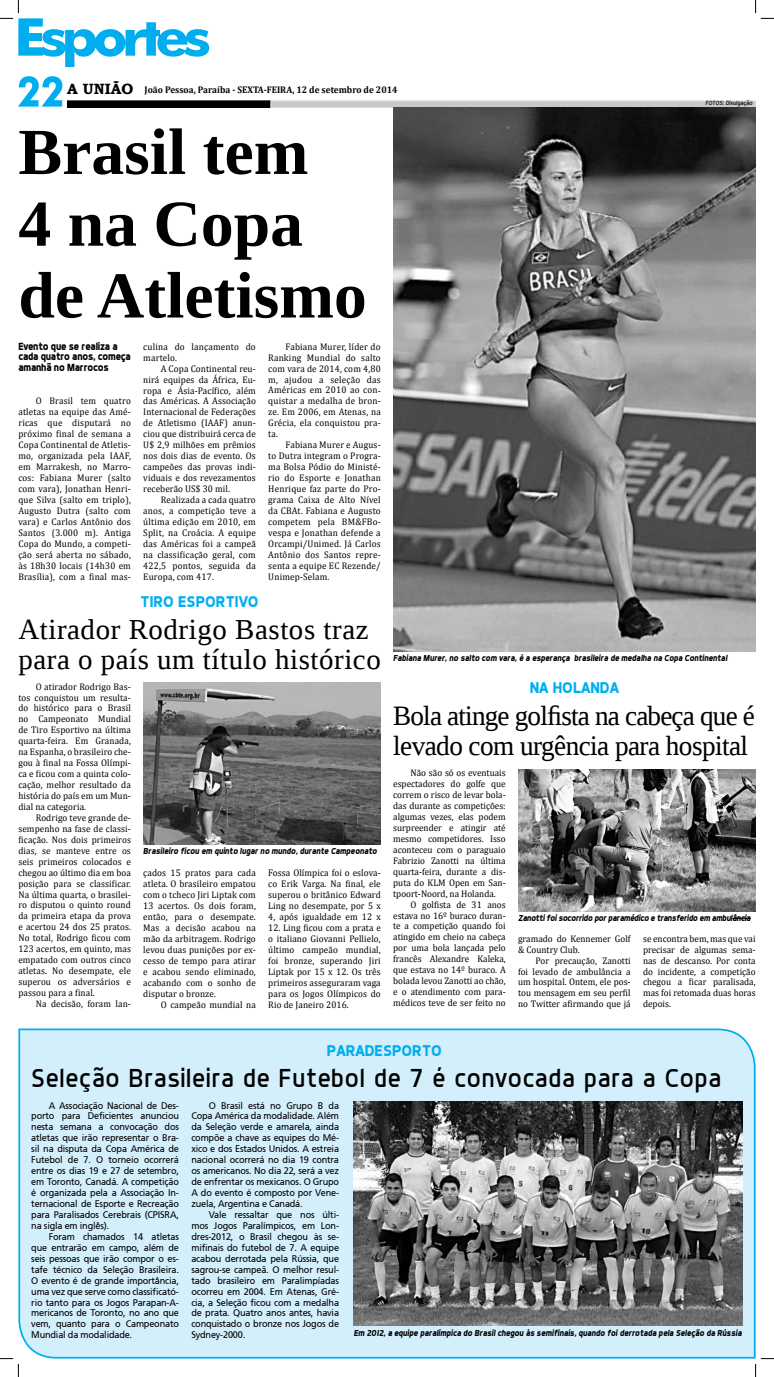
<style>
.page{position:relative;width:774px;height:1377px;background:#fff}
.page>*{position:absolute;margin:0;border:0;box-sizing:border-box;transform-origin:0 0}
.t1{font:700 65.62px/71.8px "Liberation Serif";color:#000}
.t2{font:28.88px/29.8px "Liberation Serif";letter-spacing:.02em;color:#000}
.t3{font:28px/29.8px "Liberation Serif";letter-spacing:-.02em;color:#000}
.t4{font:26.25px "Dyno";letter-spacing:.03em;color:#000}
.t5{font:700 15.75px "Dyno";color:#00aeef}
.t6{font:700 10.5px/10.5px "Dyno";letter-spacing:-.02em;color:#000;scale:.95 1}
.t7{font:9.62px/10.9px "Cambria";letter-spacing:.01em;color:#000;text-align:justify;scale:.95 1}
.t8{font:9.62px/10.9px "Frutiger";letter-spacing:-.02em;color:#000;text-align:justify;scale:.95 1}
.t9{font:700 9.62px "Cambria";color:#000;scale:.95 1}
.t10{font:italic 700 8.75px "Dyno";letter-spacing:-.01em;color:#000;scale:.95 1}
.t11{font:italic 700 8.75px "Dyno";letter-spacing:-.03em;color:#000;scale:.95 1}
.t12{font:italic 6.12px "Dyno";color:#000}
.s1{font-family:"Bookman Old Style";font-size:14.88px}
</style>
<div class="page">
<svg style="left:18px;top:76px;width:44px;height:31px"></svg>
<div style="left:67px;top:101px;width:203px;height:6px;background:#000"></div>
<div style="left:67px;top:100px;width:203px;height:8px;border:1px solid #000"></div>
<div style="left:271px;top:101px;width:484px;height:6px;background:#c7c8ca"></div>
<div style="left:270px;top:100px;width:485px;height:8px;border:1px solid #dcddde"></div>
<img style="left:393px;top:108px;width:362px;height:543px">
<img style="left:143px;top:682px;width:238px;height:162px">
<img style="left:518px;top:769px;width:237px;height:142px">
<svg style="left:732px;top:917px;width:18px;height:1px"></svg>
<div style="left:18px;top:1028px;width:737px;height:330px;background:#d4effc"></div>
<img style="left:354px;top:1101px;width:388px;height:223px">
<svg style="left:0;top:0;width:209px;height:67px"></svg>
<svg style="left:0;top:1357px;width:19px;height:19px"></svg>
<svg style="left:755px;top:0;width:18px;height:19px"></svg>
<svg style="left:754px;top:1357px;width:19px;height:19px"></svg>
<p class="t9" style="left:67px;top:83px;width:349px"><span class="s1">A UNIÃO</span> João Pessoa, Paraíba - SEXTA-FEIRA, 12 de setembro de 2014</p>
<h1 class="t1" style="left:18px;top:115px;width:350px">Brasil tem<br>4 na Copa de Atletismo</h1>
<p class="t6" style="left:18px;top:340px;width:120px">Evento que se realiza a cada quatro anos, começa amanhã no Marrocos</p>
<p class="t7" style="left:18px;top:395px;width:120px;text-indent:17px">O Brasil tem quatro atletas na equipe das Amé&shy;ricas que disputará no próximo final de semana a Copa Continental de Atletis&shy;mo, organizada pela IAAF, em Marrakesh, no Marro&shy;cos: Fabiana Murer (salto com vara), Jonathan Henri&shy;que Silva (salto em triplo), Augusto Dutra (salto com vara) e Carlos Antônio dos Santos (3.000 m). Antiga Copa do Mundo, a competi&shy;ção será aberta no sábado, às 18h30 locais (14h30 em Brasília), com a final mas-</p>
<p class="t7" style="left:143px;top:341px;width:120px">culina do lançamento do martelo.</p>
<p class="t7" style="left:143px;top:363px;width:120px;text-indent:17px">A Copa Continental reu&shy;nirá equipes da África, Eu&shy;ropa e Ásia-Pacífico, além das Américas. A Associação Internacional de Federações de Atletismo (IAAF) anun&shy;ciou que distribuirá cerca de U$ 2,9 milhões em prêmios nos dois dias de evento. Os campeões das provas indi&shy;viduais e dos revezamentos receberão US$ 30 mil.</p>
<p class="t7" style="left:143px;top:494px;width:120px;text-indent:17px">Realizada a cada quatro anos, a competição teve a última edição em 2010, em Split, na Croácia. A equipe das Américas foi a campeã na classificação geral, com 422,5 pontos, seguida da Europa, com 417.</p>
<h3 class="t5" style="left:140px;top:591px;width:119px">TIRO ESPORTIVO</h3>
<p class="t7" style="left:268px;top:341px;width:120px;text-indent:17px">Fabiana Murer, líder do Ranking Mundial do salto com vara de 2014, com 4,80 m, ajudou a seleção das Américas em 2010 ao con&shy;quistar a medalha de bron&shy;ze. Em 2006, em Atenas, na Grécia, ela conquistou pra&shy;ta.</p>
<p class="t7" style="left:268px;top:439px;width:120px;text-indent:17px">Fabiana Murer e Augus&shy;to Dutra integram o Progra&shy;ma Bolsa Pódio do Ministé&shy;rio do Esporte e Jonathan Henrique faz parte do Pro&shy;grama Caixa de Alto Nível da CBAt. Fabiana e Augusto competem pela BM&amp;FBo&shy;vespa e Jonathan defende a Orcampi/Unimed. Já Carlos Antônio dos Santos repre&shy;senta a equipe EC Rezende/ Unimep-Selam.</p>
<p class="t12" style="left:705px;top:100px;width:49px">FotoS: Divulgação</p>
<h2 class="t2" style="left:18px;top:614px;width:364px">Atirador Rodrigo Bastos traz para o país um título histórico</h2>
<p class="t10" style="left:393px;top:652px;width:353px">Fabiana Murer, no salto com vara, é a esperança brasileira de medalha na Copa Continental</p>
<p class="t7" style="left:36px;top:680px;width:102px">O atirador Rodrigo Bas-</p>
<h3 class="t5" style="left:529px;top:678px;width:91px">NA HOLANDA</h3>
<p class="t7" style="left:18px;top:691px;width:120px">tos conquistou um resulta&shy;do histórico para o Brasil no Campeonato Mundial de Tiro Esportivo na última quarta-feira. Em Granada, na Espanha, o brasileiro che&shy;gou à final na Fossa Olímpi&shy;ca e ficou com a quinta colo&shy;cação, melhor resultado da história do país em um Mun&shy;dial na categoria.</p>
<p class="t7" style="left:18px;top:812px;width:120px;text-indent:17px">Rodrigo teve grande de&shy;sempenho na fase de classi&shy;ficação. Nos dois primeiros dias, se manteve entre os seis primeiros colocados e chegou ao último dia em boa posição para se classificar.<br>Na última quarta, o brasilei&shy;ro disputou o quinto round da primeira etapa da prova e acertou 24 dos 25 pratos.<br>No total, Rodrigo ficou com 123 acertos, em quinto, mas empatado com outros cinco atletas. No desempate, ele superou os adversários e passou para a final.</p>
<p class="t7" style="left:36px;top:998px;width:102px">Na decisão, foram lan-</p>
<h3 class="t3" style="left:393px;top:700px;width:363px">Bola atinge golfista na cabeça que é levado com urgência para hospital</h3>
<p class="t7" style="left:393px;top:767px;width:120px;text-indent:17px">Não são só os eventuais espectadores do golfe que correm o risco de levar bola&shy;das durante as competições: algumas vezes, elas podem surpreender e atingir até mesmo competidores. Isso aconteceu com o paraguaio Fabrizio Zanotti na última quarta-feira, durante a dis&shy;puta do KLM Open em San&shy;tpoort-Noord, na Holanda.</p>
<p class="t7" style="left:393px;top:898px;width:120px;text-indent:17px">O golfista de 31 anos estava no 16º buraco duran&shy;te a competição quando foi atingido em cheio na cabeça por uma bola lançada pelo francês Alexandre Kaleka, que estava no 14º buraco. A bolada levou Zanotti ao chão, e o atendimento com para&shy;médicos teve de ser feito no</p>
<p class="t10" style="left:143px;top:845px;width:247px">Brasileiro ficou em quinto lugar no mundo, durante Campeonato</p>
<p class="t7" style="left:268px;top:867px;width:120px">Fossa Olímpica foi o eslova&shy;co Erik Varga. Na final, ele superou o britânico Edward Ling no desempate, por 5 x 4, após igualdade em 12 x</p>
<p class="t7" style="left:268px;top:922px;width:120px">12. Ling ficou com a prata e o italiano Giovanni Pellielo, último campeão mundial, foi bronze, superando Jiri Liptak por 15 x 12. Os três primeiros asseguraram vaga para os Jogos Olímpicos do Rio de Janeiro 2016.</p>
<p class="t7" style="left:143px;top:867px;width:120px">çados 15 pratos para cada atleta. O brasileiro empatou com o tcheco Jiri Liptak com 13 acertos. Os dois foram, então, para o desempate.<br>Mas a decisão acabou na mão da arbitragem. Rodrigo levou duas punições por ex&shy;cesso de tempo para atirar e acabou sendo eliminado, acabando com o sonho de disputar o bronze.</p>
<p class="t7" style="left:161px;top:998px;width:102px">O campeão mundial na</p>
<p class="t11" style="left:518px;top:912px;width:246px">Zanotti foi socorrido por paramédico e transferido em ambulância</p>
<p class="t7" style="left:518px;top:932px;width:120px">gramado do Kennemer Golf &amp; Country Club.</p>
<p class="t7" style="left:518px;top:954px;width:120px;text-indent:17px">Por precaução, Zanotti foi levado de ambulância a um hospital. Ontem, ele pos&shy;tou mensagem em seu perfil no Twitter afirmando que já</p>
<p class="t7" style="left:643px;top:932px;width:120px">se encontra bem, mas que vai precisar de algumas sema&shy;nas de descanso. Por conta do incidente, a competição chegou a ficar paralisada, mas foi retomada duas horas depois.</p>
<h3 class="t5" style="left:327px;top:1040px;width:116px">PARADESPORTO</h3>
<h3 class="t4" style="left:31px;top:1062px;width:691px">Seleção Brasileira de Futebol de 7 é convocada para a Copa</h3>
<p class="t8" style="left:31px;top:1099px;width:157px;text-indent:17px">A Associação Nacional de Des&shy;porto para Deficientes anunciou nesta semana a convocação dos atletas que irão representar o Bra&shy;sil na disputa da Copa América de Futebol de 7. O torneio ocorrerá entre os dias 19 e 27 de setembro, em Toronto, Canadá. A competição é organizada pela a Associação In&shy;ternacional de Esporte e Recreação para Paralisados Cerebrais (CPISRA, na sigla em inglês).</p>
<p class="t8" style="left:31px;top:1230px;width:157px;text-indent:17px">Foram chamados 14 atletas que entrarão em campo, além de seis pessoas que irão compor o es&shy;tafe técnico da Seleção Brasileira.<br>O evento é de grande importância, uma vez que serve como classificató&shy;rio tanto para os Jogos Parapan-A&shy;mericanos de Toronto, no ano que vem, quanto para o Campeonato Mundial da modalidade.</p>
<p class="t8" style="left:191px;top:1099px;width:157px;text-indent:17px">O Brasil está no Grupo B da Copa América da modalidade. Além da Seleção verde e amarela, ainda compõe a chave as equipes do Mé&shy;xico e dos Estados Unidos. A estreia nacional ocorrerá no dia 19 contra os americanos. No dia 22, será a vez de enfrentar os mexicanos. O Grupo A do evento é composto por Vene&shy;zuela, Argentina e Canadá.</p>
<p class="t8" style="left:191px;top:1208px;width:157px;text-indent:17px">Vale ressaltar que nos últi&shy;mos Jogos Paralímpicos, em Lon&shy;dres-2012, o Brasil chegou às se&shy;mifinais do futebol de 7. A equipe acabou derrotada pela Rússia, que sagrou-se campeã. O melhor resul&shy;tado brasileiro em Paralimpíadas ocorreu em 2004. Em Atenas, Gré&shy;cia, a Seleção ficou com a medalha de prata. Quatro anos antes, havia conquistado o bronze nos Jogos de Sydney-2000.</p>
<p class="t10" style="left:354px;top:1327px;width:409px">Em 2012, a equipe paralímpica do Brasil chegou às semifinais, quando foi derrotada pela Seleção da Rússia</p>
</div>
